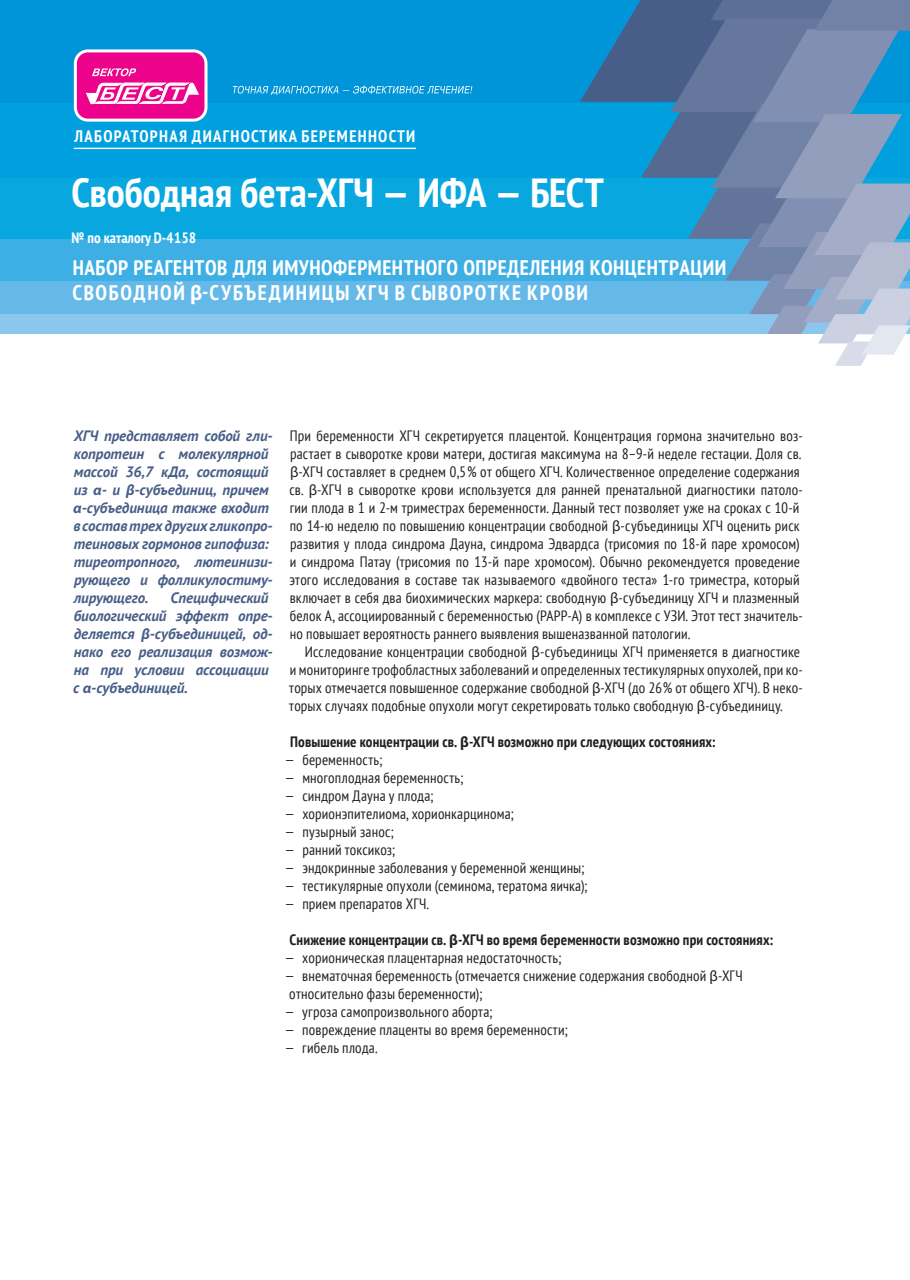
<style>
.page{position:relative;width:910px;height:1280px;background:#fff}
.page>*{position:absolute;margin:0;border:0;box-sizing:border-box;transform-origin:0 0}
.t1{font:700 condensed 40.5px "PT Sans";color:#fff}
.t2{font:700 condensed 21px "PT Sans";letter-spacing:.025em;color:#fff}
.t3{font:700 condensed 21px "PT Sans";letter-spacing:.08em;color:#fff}
.t4{font:700 condensed 16.65px "PT Sans";letter-spacing:.08em;color:#fff}
.t5{font:condensed 15px/18px "PT Sans";letter-spacing:.01em;color:#231f20}
.t6{font:italic 700 15px/18px "PT Sans";letter-spacing:-.005em;color:#485e88}
.t7{font:700 condensed 15px "PT Sans";letter-spacing:.01em;color:#231f20}
.t8{font:700 condensed 15px "PT Sans";color:#fff}
.s1{font-family:"Myriad Pro";font-stretch:normal}
.s2{font-family:"Myriad Pro"}
</style>
<div class="page">
<div style="left:0;top:291px;width:910px;height:43px;background:#8bc7ed"></div>
<div style="left:0;top:271px;width:910px;height:43px;background:#64b9e8"></div>
<div style="left:0;top:234px;width:910px;height:46px;background:#3eafe4"></div>
<div style="left:0;top:175px;width:910px;height:64px;background:#08a7e0"></div>
<div style="left:0;top:101px;width:910px;height:77px;background:#009fde"></div>
<div style="left:0;top:0;width:910px;height:102px;background:#0095d9"></div>
<svg style="left:580px;top:0;width:330px;height:366px"></svg>
<svg style="left:233px;top:86px;width:239px;height:9px"></svg>
<div style="left:75px;top:51px;width:131px;height:69px;background:#ed028c;border-radius:13px"></div>
<div style="left:74px;top:49px;width:133px;height:73px;border:3px solid #fff;border-radius:13px"></div>
<svg style="left:86px;top:82px;width:113px;height:23px"></svg>
<svg style="left:92px;top:68px;width:44px;height:8px"></svg>
<hr style="left:74px;top:148px;width:342px;height:1px;background:#fff">
<p class="t4" style="left:75px;top:125px;width:342px">Лабораторная диагностика беременности</p>
<h1 class="t1" style="left:72px;top:165px;width:370px">Свободная бета-ХГЧ — ИФА</h1>
<h1 class="t1" style="left:495px;top:165px;width:55px">— БЕСТ</h1>
<p class="t8" style="left:72px;top:227px;width:126px">№ по каталогу D-4158</p>
<h2 class="t2" style="left:73px;top:254px;width:655px">НАБОР РЕАГЕНТОВ ДЛЯ ИМУНОФЕРМЕНТНОГО ОПРЕДЕЛЕНИЯ КОНЦЕНТРАЦИИ</h2>
<h2 class="t3" style="left:72px;top:279px;width:517px">свободной <span class="s1">β</span>-субъединицы ХГЧ в сыворотке крови</h2>
<p class="t6" style="left:73px;top:426px;width:201px">ХГЧ представляет собой гли&shy;копротеин с молекулярной массой 36,7 кДа, состоящий из <span class="s2">α</span>- и <span class="s2">β</span>-субъединиц, причем <span class="s2">α</span>-субъединица также входит в состав трех других гликопро&shy;теиновых гормонов гипофиза: тиреотропного, лютеинизи&shy;рующего и фолликулостиму&shy;лирующего.</p>
<p class="t6" style="left:73px;top:588px;width:201px;text-indent:97px">Специфический биологический эффект опре&shy;деляется <span class="s2">β</span>-субъединицей, од&shy;нако его реализация возмож&shy;на при условии ассоциации с <span class="s2">α</span>-субъединицей.</p>
<p class="t5" style="left:289px;top:426px;width:515px">При беременности ХГЧ секретируется плацентой. Концентрация гормона значительно воз&shy;растает в сыворотке крови матери, достигая максимума на 8–9-й неделе гестации. Доля св. <span class="s1">β</span>-ХГЧ составляет в среднем 0,5% от общего ХГЧ. Количественное определение содержания св. <span class="s1">β</span>-ХГЧ в сыворотке крови используется для ранней пренатальной диагностики патоло&shy;гии плода в 1 и 2‑м триместрах беременности. Данный тест позволяет уже на сроках с 10-й по 14-ю неделю по повышению концентрации свободной <span class="s1">β</span>-субъединицы ХГЧ оценить риск развития у плода синдрома Дауна, синдрома Эдвардса (трисомия по 18-й паре хромосом) и синдрома Патау (трисомия по 13-й паре хромосом). Обычно рекомендуется проведение этого исследования в составе так называемого «двойного теста» 1-го триместра, который включает в себя два биохимических маркера: свободную <span class="s1">β</span>-субъединицу ХГЧ и плазменный белок А, ассоциированный с беременностью (РАРР-А) в комплексе с УЗИ. Этот тест значитель&shy;но повышает вероятность раннего выявления вышеназванной патологии.</p>
<p class="t5" style="left:289px;top:642px;width:515px;text-indent:16px">Исследование концентрации свободной <span class="s1">β</span>-субъединицы ХГЧ применяется в диагностике и мониторинге трофобластных заболеваний и определенных тестикулярных опухолей, при ко&shy;торых отмечается повышенное содержание свободной <span class="s1">β</span>-ХГЧ (до 26% от общего ХГЧ). В неко&shy;торых случаях подобные опухоли могут секретировать только свободную <span class="s1">β</span>-субъединицу.</p>
<p class="t7" style="left:290px;top:731px;width:427px">Повышение концентрации св. <span class="s1">β</span>-ХГЧ возможно при следующих состояниях:</p>
<p class="t5" style="left:285px;top:750px;width:99px">— беременность;</p>
<p class="t5" style="left:285px;top:768px;width:180px">— многоплодная беременность;</p>
<p class="t5" style="left:285px;top:786px;width:150px">— синдром Дауна у плода;</p>
<p class="t5" style="left:285px;top:804px;width:230px">— хорионэпителиома, хорионкарцинома;</p>
<p class="t5" style="left:285px;top:822px;width:110px">— пузырный занос;</p>
<p class="t5" style="left:285px;top:840px;width:112px">— ранний токсикоз;</p>
<p class="t5" style="left:285px;top:858px;width:301px">— эндокринные заболевания у беременной женщины;</p>
<p class="t5" style="left:285px;top:876px;width:304px">— тестикулярные опухоли (семинома, тератома яичка);</p>
<p class="t5" style="left:285px;top:894px;width:145px">— прием препаратов ХГЧ.</p>
<p class="t7" style="left:290px;top:929px;width:485px">Снижение концентрации св. <span class="s1">β</span>-ХГЧ во время беременности возможно при состояниях:</p>
<p class="t5" style="left:285px;top:948px;width:278px">— хорионическая плацентарная недостаточность;</p>
<p class="t5" style="left:285px;top:966px;width:459px">— внематочная беременность (отмечается снижение содержания свободной <span class="s1">β</span>-ХГЧ относительно фазы беременности);</p>
<p class="t5" style="left:285px;top:1002px;width:209px">— угроза самопроизвольного аборта;</p>
<p class="t5" style="left:285px;top:1020px;width:284px">— повреждение плаценты во время беременности;</p>
<p class="t5" style="left:285px;top:1038px;width:94px">— гибель плода.</p>
</div>
